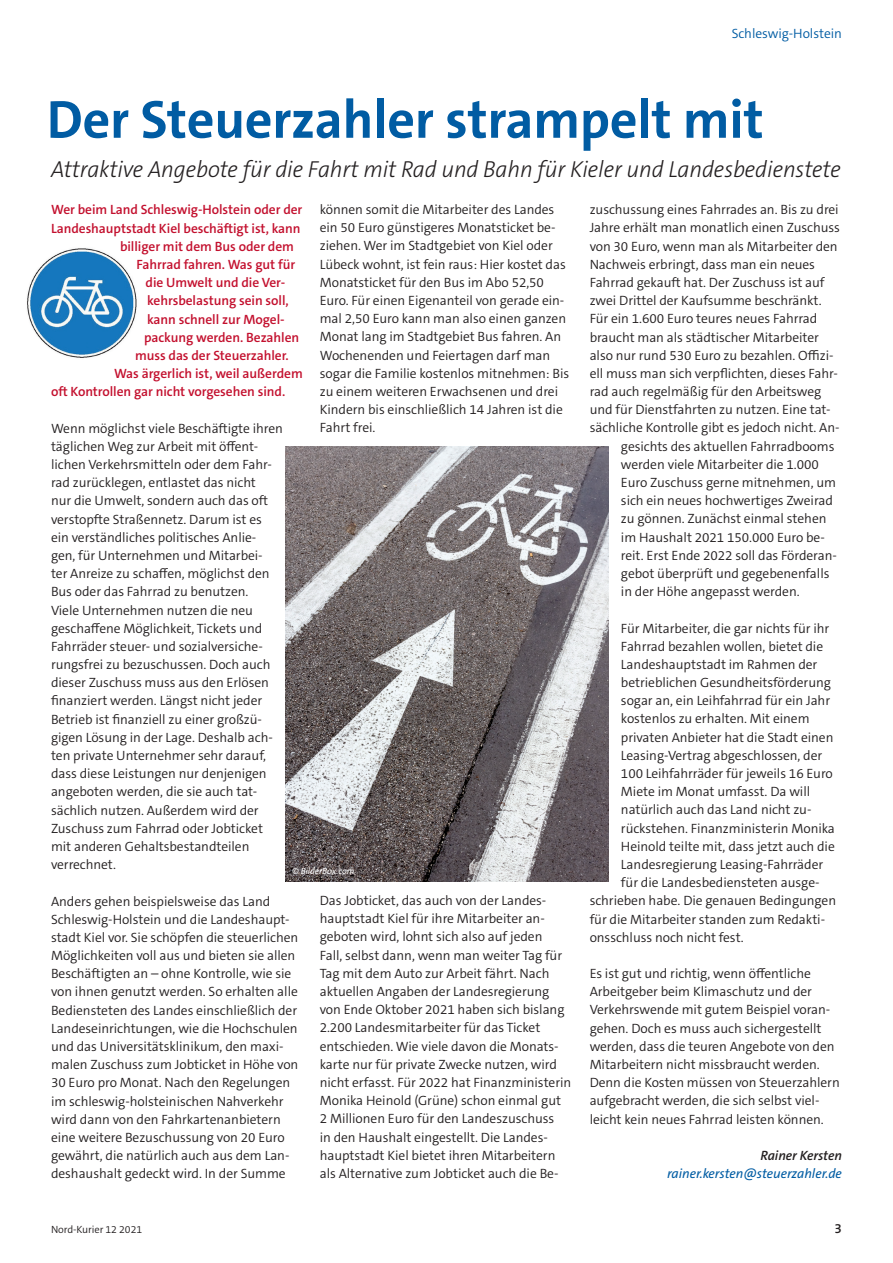
<style>
.page{position:relative;width:893px;height:1263px;background:#fff}
.page>*{position:absolute;margin:0;border:0;box-sizing:border-box;transform-origin:0 0}
.t1{font:700 54px "The Sans C5";letter-spacing:-.005em;color:#015ca3}
.t2{font:italic 300 23.25px "The Sans C5";letter-spacing:-.005em;color:#231f20}
.t3{font:300 13.5px/18.1px "The Sans C5";letter-spacing:-.005em;color:#231f20}
.t4{font:600 13.5px "The Sans C5";letter-spacing:-.005em;color:#c3102e}
.t5{font:italic 13.5px "The Sans C5";letter-spacing:-.005em;color:#015ca3}
.t6{font:300 13.5px "The Sans C5";letter-spacing:-.005em;color:#015ca3}
.t7{font:italic 600 13.5px "The Sans C5";letter-spacing:-.005em;color:#231f20}
.t8{font:600 13.5px "The Sans C5";color:#231f20}
.t9{font:300 10.5px "The Sans C5";letter-spacing:-.005em;color:#231f20}
.t10{font:italic 9px "The Sans C5";letter-spacing:-.005em;color:#fff}
</style>
<div class="page">
<img style="left:26px;top:246px;width:113px;height:114px;border-radius:57px">
<img style="left:286px;top:447px;width:322px;height:434px">
<p class="t6" style="left:732px;top:25px;width:112px">Schleswig-Holstein</p>
<h1 class="t1" style="left:47px;top:85px;width:718px">Der Steuerzahler strampelt mit</h1>
<h2 class="t2" style="left:51px;top:154px;width:791px">Attraktive Angebote für die Fahrt mit Rad und Bahn für Kieler und Landesbedienstete</h2>
<p class="t3" style="left:320px;top:201px;width:251px">können somit die Mitarbeiter des Landes ein 50 Euro günstigeres Monatsticket be&shy;ziehen. Wer im Stadtgebiet von Kiel oder Lübeck wohnt, ist fein raus: Hier kostet das Monatsticket für den Bus im Abo 52,50<br>Euro. Für einen Eigenanteil von gerade ein&shy;mal 2,50 Euro kann man also einen ganzen Monat lang im Stadtgebiet Bus fahren. An Wochenenden und Feiertagen darf man sogar die Familie kostenlos mitnehmen: Bis zu einem weiteren Erwachsenen und drei Kindern bis einschließlich 14 Jahren ist die Fahrt frei.</p>
<p class="t4" style="left:51px;top:201px;width:253px">Wer beim Land Schleswig-Holstein oder der</p>
<p class="t4" style="left:51px;top:219px;width:251px">Landeshauptstadt Kiel beschäftigt ist, kann</p>
<p class="t4" style="left:120px;top:238px;width:176px">billiger mit dem Bus oder dem</p>
<p class="t4" style="left:137px;top:256px;width:160px">Fahrrad fahren. Was gut für</p>
<p class="t4" style="left:146px;top:274px;width:141px">die Umwelt und die Ver-</p>
<p class="t4" style="left:147px;top:292px;width:143px">kehrsbelastung sein soll,</p>
<p class="t4" style="left:147px;top:310px;width:139px">kann schnell zur Mogel-</p>
<p class="t4" style="left:144px;top:328px;width:157px">packung werden. Bezahlen</p>
<p class="t4" style="left:135px;top:347px;width:155px">muss das der Steuerzahler.</p>
<p class="t4" style="left:114px;top:365px;width:190px">Was ärgerlich ist, weil außerdem</p>
<p class="t4" style="left:51px;top:383px;width:236px">oft Kontrollen gar nicht vorgesehen sind.</p>
<p class="t3" style="left:51px;top:419px;width:233px">Wenn möglichst viele Beschäftigte ihren täglichen Weg zur Arbeit mit öffent&shy;lichen Verkehrsmitteln oder dem Fahr&shy;rad zurücklegen, entlastet das nicht<br>nur die Umwelt, sondern auch das oft verstopfte Straßennetz. Darum ist es ein verständliches politisches Anlie&shy;gen, für Unternehmen und Mitarbei-<br>ter Anreize zu schaffen, möglichst den Bus oder das Fahrrad zu benutzen.<br>Viele Unternehmen nutzen die neu geschaffene Möglichkeit, Tickets und Fahrräder steuer- und sozialversiche&shy;rungsfrei zu bezuschussen. Doch auch dieser Zuschuss muss aus den Erlösen finanziert werden. Längst nicht jeder Betrieb ist finanziell zu einer großzü&shy;gigen Lösung in der Lage. Deshalb ach&shy;ten private Unternehmer sehr darauf, dass diese Leistungen nur denjenigen angeboten werden, die sie auch tat&shy;sächlich nutzen. Außerdem wird der Zuschuss zum Fahrrad oder Jobticket mit anderen Gehaltsbestandteilen verrechnet.</p>
<p class="t3" style="left:51px;top:892px;width:249px">Anders gehen beispielsweise das Land Schleswig-Holstein und die Landeshaupt&shy;stadt Kiel vor. Sie schöpfen die steuerlichen Möglichkeiten voll aus und bieten sie allen Beschäftigten an – ohne Kontrolle, wie sie von ihnen genutzt werden. So erhalten alle Bediensteten des Landes einschließlich der Landeseinrichtungen, wie die Hochschulen und das Universitätsklinikum, den maxi&shy;malen Zuschuss zum Jobticket in Höhe von 30 Euro pro Monat. Nach den Regelungen im schleswig-holsteinischen Nahverkehr wird dann von den Fahrkartenanbietern eine weitere Bezuschussung von 20 Euro gewährt, die natürlich auch aus dem Lan&shy;deshaushalt gedeckt wird. In der Summe</p>
<p class="t10" style="left:292px;top:865px;width:64px">© BilderBox.com</p>
<p class="t3" style="left:320px;top:891px;width:253px">Das Jobticket, das auch von der Landes&shy;hauptstadt Kiel für ihre Mitarbeiter an&shy;geboten wird, lohnt sich also auf jeden<br>Fall, selbst dann, wenn man weiter Tag für Tag mit dem Auto zur Arbeit fährt. Nach aktuellen Angaben der Landesregierung von Ende Oktober 2021 haben sich bislang 2.200 Landesmitarbeiter für das Ticket entschieden. Wie viele davon die Monats&shy;karte nur für private Zwecke nutzen, wird nicht erfasst. Für 2022 hat Finanzministerin Monika Heinold (Grüne) schon einmal gut 2 Millionen Euro für den Landeszuschuss<br>in den Haushalt eingestellt. Die Landes&shy;hauptstadt Kiel bietet ihren Mitarbeitern als Alternative zum Jobticket auch die Be-</p>
<p class="t3" style="left:590px;top:201px;width:251px">zuschussung eines Fahrrades an. Bis zu drei</p>
<p class="t3" style="left:590px;top:219px;width:252px">Jahre erhält man monatlich einen Zuschuss</p>
<p class="t3" style="left:590px;top:237px;width:250px">von 30 Euro, wenn man als Mitarbeiter den</p>
<p class="t3" style="left:590px;top:255px;width:227px">Nachweis erbringt, dass man ein neues</p>
<p class="t3" style="left:590px;top:273px;width:236px">Fahrrad gekauft hat. Der Zuschuss ist auf</p>
<p class="t3" style="left:590px;top:292px;width:233px">zwei Drittel der Kaufsumme beschränkt.</p>
<p class="t3" style="left:590px;top:310px;width:229px">Für ein 1.600 Euro teures neues Fahrrad</p>
<p class="t3" style="left:590px;top:328px;width:231px">braucht man als städtischer Mitarbeiter</p>
<p class="t3" style="left:590px;top:346px;width:245px">also nur rund 530 Euro zu bezahlen. Offizi-</p>
<p class="t3" style="left:590px;top:364px;width:250px">ell muss man sich verpflichten, dieses Fahr-</p>
<p class="t3" style="left:590px;top:383px;width:233px">rad auch regelmäßig für den Arbeitsweg</p>
<p class="t3" style="left:590px;top:401px;width:243px">und für Dienstfahrten zu nutzen. Eine tat-</p>
<p class="t3" style="left:590px;top:419px;width:251px">sächliche Kontrolle gibt es jedoch nicht. An-</p>
<p class="t3" style="left:621px;top:437px;width:215px">gesichts des aktuellen Fahrradbooms</p>
<p class="t3" style="left:621px;top:455px;width:199px">werden viele Mitarbeiter die 1.000</p>
<p class="t3" style="left:621px;top:473px;width:217px">Euro Zuschuss gerne mitnehmen, um</p>
<p class="t3" style="left:621px;top:492px;width:213px">sich ein neues hochwertiges Zweirad</p>
<p class="t3" style="left:621px;top:510px;width:207px">zu gönnen. Zunächst einmal stehen</p>
<p class="t3" style="left:621px;top:528px;width:205px">im Haushalt 2021 150.000 Euro be-</p>
<p class="t3" style="left:621px;top:546px;width:217px">reit. Erst Ende 2022 soll das Förderan-</p>
<p class="t3" style="left:621px;top:564px;width:210px">gebot überprüft und gegebenenfalls</p>
<p class="t3" style="left:621px;top:583px;width:180px">in der Höhe angepasst werden.</p>
<p class="t3" style="left:621px;top:619px;width:210px">Für Mitarbeiter, die gar nichts für ihr</p>
<p class="t3" style="left:621px;top:637px;width:204px">Fahrrad bezahlen wollen, bietet die</p>
<p class="t3" style="left:621px;top:655px;width:198px">Landeshauptstadt im Rahmen der</p>
<p class="t3" style="left:621px;top:673px;width:211px">betrieblichen Gesundheitsförderung</p>
<p class="t3" style="left:621px;top:692px;width:211px">sogar an, ein Leihfahrrad für ein Jahr</p>
<p class="t3" style="left:621px;top:710px;width:190px">kostenlos zu erhalten. Mit einem</p>
<p class="t3" style="left:621px;top:728px;width:214px">privaten Anbieter hat die Stadt einen</p>
<p class="t3" style="left:621px;top:746px;width:203px">Leasing-Vertrag abgeschlossen, der</p>
<p class="t3" style="left:621px;top:764px;width:213px">100 Leihfahrräder für jeweils 16 Euro</p>
<p class="t3" style="left:621px;top:783px;width:191px">Miete im Monat umfasst. Da will</p>
<p class="t3" style="left:621px;top:801px;width:192px">natürlich auch das Land nicht zu-</p>
<p class="t3" style="left:621px;top:819px;width:215px">rückstehen. Finanzministerin Monika</p>
<p class="t3" style="left:621px;top:837px;width:215px">Heinold teilte mit, dass jetzt auch die</p>
<p class="t3" style="left:621px;top:855px;width:204px">Landesregierung Leasing-Fahrräder</p>
<p class="t3" style="left:621px;top:874px;width:200px">für die Landesbediensteten ausge-</p>
<p class="t3" style="left:590px;top:892px;width:248px">schrieben habe. Die genauen Bedingungen</p>
<p class="t3" style="left:590px;top:910px;width:237px">für die Mitarbeiter standen zum Redakti-</p>
<p class="t3" style="left:590px;top:928px;width:156px">onsschluss noch nicht fest.</p>
<p class="t3" style="left:590px;top:964px;width:252px">Es ist gut und richtig, wenn öffentliche Arbeitgeber beim Klimaschutz und der Verkehrswende mit gutem Beispiel voran&shy;gehen. Doch es muss auch sichergestellt werden, dass die teuren Angebote von den Mitarbeitern nicht missbraucht werden.<br>Denn die Kosten müssen von Steuerzahlern aufgebracht werden, die sich selbst viel&shy;leicht kein neues Fahrrad leisten können.</p>
<p class="t7" style="left:760px;top:1147px;width:83px">Rainer Kersten</p>
<p class="t5" style="left:667px;top:1165px;width:176px">rainer.kersten@steuerzahler.de</p>
<p class="t9" style="left:51px;top:1222px;width:93px">Nord-Kurier 12 2021</p>
<p class="t8" style="left:834px;top:1220px;width:9px">3</p>
</div>
